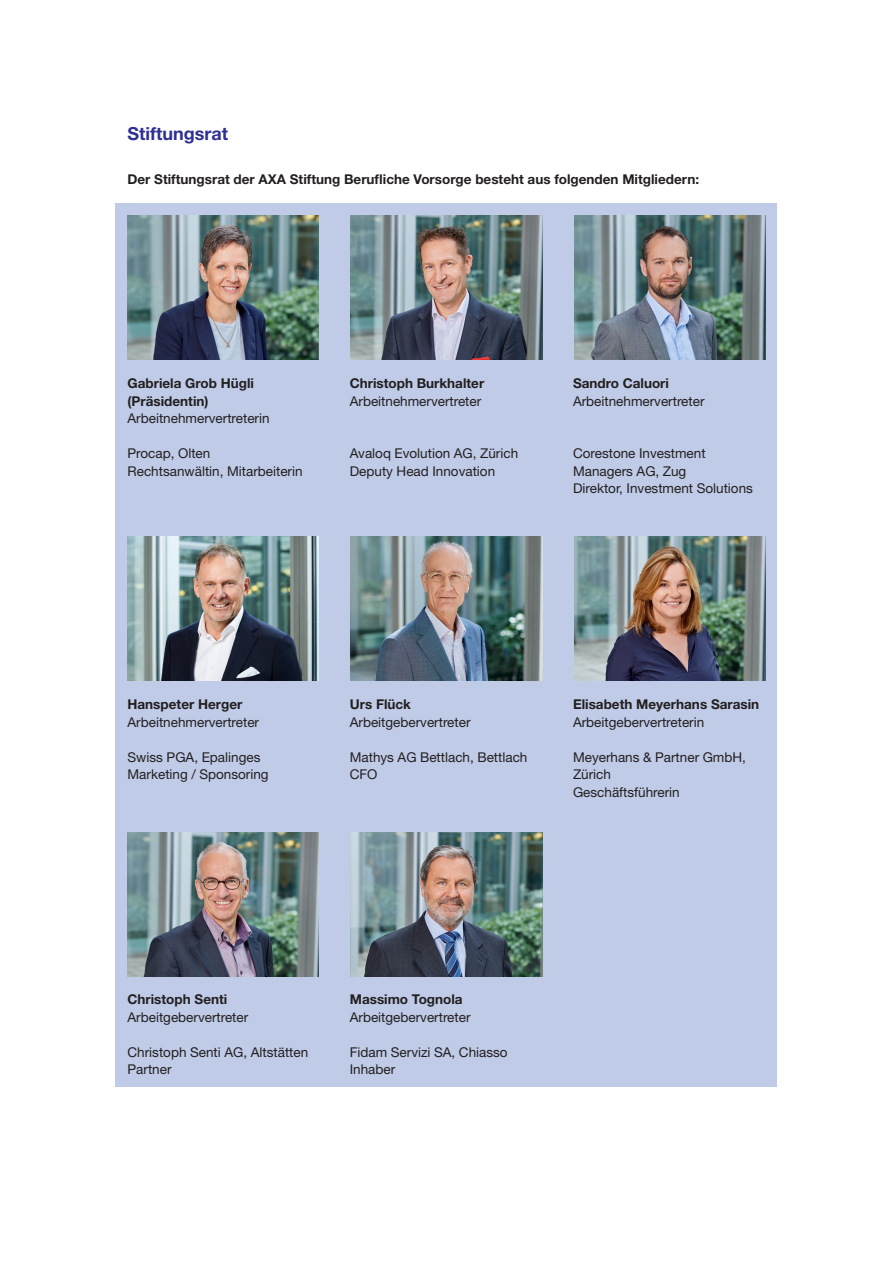
<style>
.page{position:relative;width:893px;height:1263px;background:#fff}
.page>*{position:absolute;margin:0;border:0;box-sizing:border-box;transform-origin:0 0}
.UNTERTITEL_DECKBLATT{font:700 18px "Helvetica Neue LT Std";color:#2e3092}
.LAUFTEXT{font:13.5px/17.4px "Helvetica Neue LT Std";color:#231f20}
.UNTERTITEL{font:700 13.5px "Helvetica Neue LT Std";color:#231f20}
</style>
<div class="page">
<div style="left:115px;top:203px;width:661px;height:883px;background:#bfcbe7"></div>
<img style="left:128px;top:216px;width:191px;height:144px">
<img style="left:351px;top:216px;width:191px;height:144px">
<img style="left:574px;top:216px;width:191px;height:144px">
<img style="left:128px;top:537px;width:191px;height:144px">
<img style="left:351px;top:537px;width:191px;height:144px">
<img style="left:574px;top:537px;width:191px;height:144px">
<img style="left:128px;top:832px;width:191px;height:144px">
<img style="left:351px;top:832px;width:191px;height:144px">
<p class="UNTERTITEL_DECKBLATT" style="left:128px;top:123px;width:102px">Stiftungsrat</p>
<p class="UNTERTITEL" style="left:128px;top:171px;width:573px">Der Stiftungsrat der AXA Stiftung Berufliche Vorsorge besteht aus folgenden Mitgliedern:</p>
<p class="UNTERTITEL" style="left:128px;top:375px;width:128px">Gabriela Grob Hügli</p>
<p class="UNTERTITEL" style="left:128px;top:392px;width:82px">(Präsidentin)</p>
<p class="LAUFTEXT" style="left:128px;top:409px;width:144px">Arbeitnehmervertreterin</p>
<p class="LAUFTEXT" style="left:128px;top:444px;width:84px">Procap, Olten</p>
<p class="LAUFTEXT" style="left:128px;top:462px;width:177px">Rechtsanwältin, Mitarbeiterin</p>
<p class="UNTERTITEL" style="left:350px;top:375px;width:136px">Christoph Burkhalter</p>
<p class="LAUFTEXT" style="left:350px;top:392px;width:133px">Arbeitnehmervertreter</p>
<p class="LAUFTEXT" style="left:350px;top:444px;width:170px">Avaloq Evolution AG, Zürich</p>
<p class="LAUFTEXT" style="left:350px;top:462px;width:147px">Deputy Head Innovation</p>
<p class="UNTERTITEL" style="left:573px;top:375px;width:97px">Sandro Caluori</p>
<p class="LAUFTEXT" style="left:573px;top:392px;width:133px">Arbeitnehmervertreter</p>
<p class="LAUFTEXT" style="left:573px;top:444px;width:134px">Corestone Investment</p>
<p class="LAUFTEXT" style="left:573px;top:462px;width:115px">Managers AG, Zug</p>
<p class="LAUFTEXT" style="left:573px;top:479px;width:181px">Direktor, Investment Solutions</p>
<p class="UNTERTITEL" style="left:128px;top:696px;width:116px">Hanspeter Herger</p>
<p class="LAUFTEXT" style="left:128px;top:713px;width:133px">Arbeitnehmervertreter</p>
<p class="LAUFTEXT" style="left:128px;top:748px;width:134px">Swiss PGA, Epalinges</p>
<p class="LAUFTEXT" style="left:128px;top:765px;width:143px">Marketing / Sponsoring</p>
<p class="UNTERTITEL" style="left:350px;top:696px;width:63px">Urs Flück</p>
<p class="LAUFTEXT" style="left:350px;top:713px;width:122px">Arbeitgebervertreter</p>
<p class="LAUFTEXT" style="left:350px;top:748px;width:179px">Mathys AG Bettlach, Bettlach</p>
<p class="LAUFTEXT" style="left:350px;top:765px;width:29px">CFO</p>
<p class="UNTERTITEL" style="left:573px;top:696px;width:188px">Elisabeth Meyerhans Sarasin</p>
<p class="LAUFTEXT" style="left:573px;top:713px;width:133px">Arbeitgebervertreterin</p>
<p class="LAUFTEXT" style="left:573px;top:748px;width:174px">Meyerhans &amp; Partner GmbH,<br>Zürich</p>
<p class="LAUFTEXT" style="left:573px;top:783px;width:108px">Geschäftsführerin</p>
<p class="UNTERTITEL" style="left:128px;top:991px;width:101px">Christoph Senti</p>
<p class="LAUFTEXT" style="left:128px;top:1008px;width:122px">Arbeitgebervertreter</p>
<p class="LAUFTEXT" style="left:128px;top:1043px;width:182px">Christoph Senti AG, Altstätten</p>
<p class="LAUFTEXT" style="left:128px;top:1060px;width:45px">Partner</p>
<p class="UNTERTITEL" style="left:350px;top:991px;width:114px">Massimo Tognola</p>
<p class="LAUFTEXT" style="left:350px;top:1008px;width:122px">Arbeitgebervertreter</p>
<p class="LAUFTEXT" style="left:350px;top:1043px;width:159px">Fidam Servizi SA, Chiasso</p>
<p class="LAUFTEXT" style="left:350px;top:1060px;width:47px">Inhaber</p>
</div>
